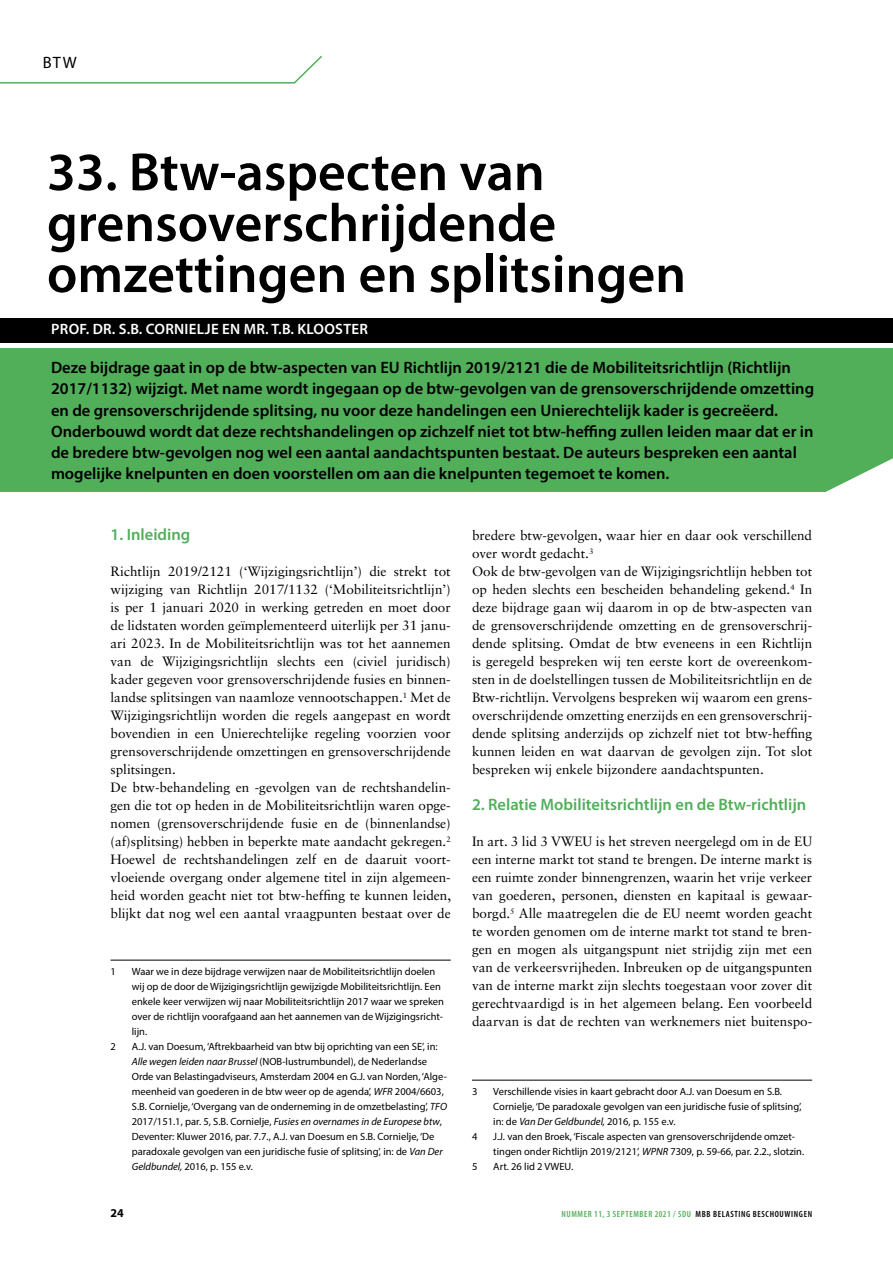
<style>
.page{position:relative;width:893px;height:1263px;background:#fff}
.page>*{position:absolute;margin:0;border:0;box-sizing:border-box;transform-origin:0 0}
.t1{font:600 54px/51px "Myriad Pro";color:#000}
.t2{font:600 16.5px/21px "Myriad Pro";color:#000}
.t3{font:600 16.5px "Myriad Pro";color:#51af5a}
.t4{font:16.5px "Myriad Pro";color:#000}
.t5{font:600 15px "Myriad Pro";letter-spacing:.02em;color:#fff}
.t6{font:13.5px/18px "Sabon LT Std";color:#000}
.t7{font:700 12px "Myriad Pro";color:#000}
.t8{font:10.5px/15px "Myriad Pro";color:#000}
.t9{font:600 condensed 9px "Myriad Pro";letter-spacing:.07em;color:#51af5a}
.s1{font-style:italic}
.s2{color:#000}
</style>
<div class="page">
<div style="left:0;top:318px;width:893px;height:24px;background:#000"></div>
<svg style="left:0;top:55px;width:322px;height:29px"></svg>
<hr style="left:111px;top:960px;width:340px;height:1px;background:#000">
<hr style="left:472px;top:1080px;width:340px;height:1px;background:#000">
<div style="left:0;top:348px;width:893px;height:143px;background:#51af5a"></div>
<svg style="left:816px;top:491px;width:77px;height:1px"></svg>
<p class="t4" style="left:43px;top:53px;width:23px">BTW</p>
<h1 class="t1" style="left:47px;top:145px;width:641px">33. Btw-aspecten van grensoverschrijdende omzettingen en splitsingen</h1>
<p class="t5" style="left:51px;top:320px;width:318px">PROF. DR. S.B. CORNIELJE EN MR. T.B. KLOOSTER</p>
<p class="t2" style="left:51px;top:357px;width:765px">Deze bijdrage gaat in op de btw-aspecten van EU Richtlijn 2019/2121 die de Mobiliteitsrichtlijn (Richtlijn 2017/1132) wijzigt. Met name wordt ingegaan op de btw-gevolgen van de grensoverschrijdende omzetting en de grensoverschrijdende splitsing, nu voor deze handelingen een Unierechtelijk kader is gecreëerd.<br>Onderbouwd wordt dat deze rechtshandelingen op zichzelf niet tot btw-heffing zullen leiden maar dat er in de bredere btw-gevolgen nog wel een aantal aandachtspunten bestaat. De auteurs bespreken een aantal mogelijke knelpunten en doen voorstellen om aan die knelpunten tegemoet te komen.</p>
<p class="t3" style="left:111px;top:524px;width:81px">1. Inleiding</p>
<p class="t6" style="left:111px;top:562px;width:342px">Richtlijn 2019/2121 (‘Wijzigingsrichtlijn’) die strekt tot wijziging van Richtlijn 2017/1132 (‘Mobiliteitsrichtlijn’) is per 1 januari 2020 in werking getreden en moet door de lidstaten worden geïmplementeerd uiterlijk per 31 janu&shy;ari 2023. In de Mobiliteitsrichtlijn was tot het aannemen van de Wijzigingsrichtlijn slechts een (civiel juridisch) kader gegeven voor grensoverschrijdende fusies en binnen&shy;landse splitsingen van naamloze vennootschappen.<sup>1</sup> Met de Wijzigingsrichtlijn worden die regels aangepast en wordt bovendien in een Unierechtelijke regeling voorzien voor grensoverschrijdende omzettingen en grensoverschrijdende splitsingen.<br>De btw-behandeling en -gevolgen van de rechtshandelin&shy;gen die tot op heden in de Mobiliteitsrichtlijn waren opge&shy;nomen (grensoverschrijdende fusie en de (binnenlandse) (af)splitsing) hebben in beperkte mate aandacht gekregen.<sup>2<br></sup>Hoewel de rechtshandelingen zelf en de daaruit voort&shy;vloeiende overgang onder algemene titel in zijn algemeen&shy;heid worden geacht niet tot btw-heffing te kunnen leiden, blijkt dat nog wel een aantal vraagpunten bestaat over de</p>
<p class="t8" style="left:111px;top:964px;width:326px">1 Waar we in deze bijdrage verwijzen naar de Mobiliteitsrichtlijn doelen</p>
<p class="t8" style="left:132px;top:979px;width:311px">wij op de door de Wijzigingsrichtlijn gewijzigde Mobiliteitsrichtlijn. Een</p>
<p class="t8" style="left:132px;top:994px;width:314px">enkele keer verwijzen wij naar Mobiliteitsrichtlijn 2017 waar we spreken</p>
<p class="t8" style="left:132px;top:1009px;width:313px">over de richtlijn voorafgaand aan het aannemen van de Wijzigingsricht-</p>
<p class="t8" style="left:132px;top:1024px;width:17px">lijn.</p>
<p class="t8" style="left:111px;top:1039px;width:7px">2</p>
<p class="t8" style="left:132px;top:1039px;width:317px">A.J. van Doesum, ‘Aftrekbaarheid van btw bij oprichting van een SE’, in:<br><span class="s1">Alle wegen leiden naar Brussel</span> (NOB-lustrumbundel), de Nederlandse Orde van Belastingadviseurs, Amsterdam 2004 en G.J. van Norden, ‘Alge&shy;meenheid van goederen in de btw weer op de agenda’, <span class="s1">WFR</span> 2004/6603, S.B. Cornielje, ‘Overgang van de onderneming in de omzetbelasting’, <span class="s1">TFO </span>2017/151.1, par. 5, S.B. Cornielje, <span class="s1">Fusies en overnames in de Europese btw</span>, Deventer: Kluwer 2016, par. 7.7., A.J. van Doesum en S.B. Cornielje, ‘De paradoxale gevolgen van een juridische fusie of splitsing’, in: de <span class="s1">Van Der Geldbundel,</span> 2016, p. 155 e.v.</p>
<p class="t6" style="left:472px;top:526px;width:342px">bredere btw-gevolgen, waar hier en daar ook verschillend over wordt gedacht.<sup>3<br></sup>Ook de btw-gevolgen van de Wijzigingsrichtlijn hebben tot op heden slechts een bescheiden behandeling gekend.<sup>4</sup> In deze bijdrage gaan wij daarom in op de btw-aspecten van de grensoverschrijdende omzetting en de grensoverschrij&shy;dende splitsing. Omdat de btw eveneens in een Richtlijn is geregeld bespreken wij ten eerste kort de overeenkom&shy;sten in de doelstellingen tussen de Mobiliteitsrichtlijn en de Btw-richtlijn. Vervolgens bespreken wij waarom een grens&shy;overschrijdende omzetting enerzijds en een grensoverschrij&shy;dende splitsing anderzijds op zichzelf niet tot btw-heffing kunnen leiden en wat daarvan de gevolgen zijn. Tot slot bespreken wij enkele bijzondere aandachtspunten.</p>
<p class="t3" style="left:472px;top:794px;width:336px">2. Relatie Mobiliteitsrichtlijn en de Btw-richtlijn</p>
<p class="t6" style="left:472px;top:832px;width:342px;text-align:justify">In art. 3 lid 3 VWEU is het streven neergelegd om in de EU een interne markt tot stand te brengen. De interne markt is een ruimte zonder binnengrenzen, waarin het vrije verkeer van goederen, personen, diensten en kapitaal is gewaar&shy;borgd.<sup>5</sup> Alle maatregelen die de EU neemt worden geacht te worden genomen om de interne markt tot stand te bren&shy;gen en mogen als uitgangspunt niet strijdig zijn met een van de verkeersvrijheden. Inbreuken op de uitgangspunten van de interne markt zijn slechts toegestaan voor zover dit gerechtvaardigd is in het algemeen belang. Een voorbeeld daarvan is dat de rechten van werknemers niet buitenspo-</p>
<p class="t8" style="left:472px;top:1084px;width:7px">3</p>
<p class="t8" style="left:493px;top:1084px;width:310px">Verschillende visies in kaart gebracht door A.J. van Doesum en S.B.<br>Cornielje, ‘De paradoxale gevolgen van een juridische fusie of splitsing’, in: de <span class="s1">Van Der Geldbundel,</span> 2016, p. 155 e.v.</p>
<p class="t8" style="left:472px;top:1129px;width:7px">4</p>
<p class="t8" style="left:493px;top:1129px;width:313px">J.J. van den Broek, ‘Fiscale aspecten van grensoverschrijdende omzet&shy;tingen onder Richtlijn 2019/2121’, <span class="s1">WPNR</span> 7309, p. 59-66, par. 2.2., slotzin.</p>
<p class="t8" style="left:472px;top:1159px;width:7px">5</p>
<p class="t8" style="left:493px;top:1159px;width:81px">Art. 26 lid 2 VWEU.</p>
<p class="t7" style="left:111px;top:1205px;width:15px">24</p>
<p class="t9" style="left:561px;top:1208px;width:252px">NUMMER 11, 3 SEPTEMBER 2021 / SDU <span class="s2">MBB BELASTING BESCHOUWINGEN</span></p>
</div>
